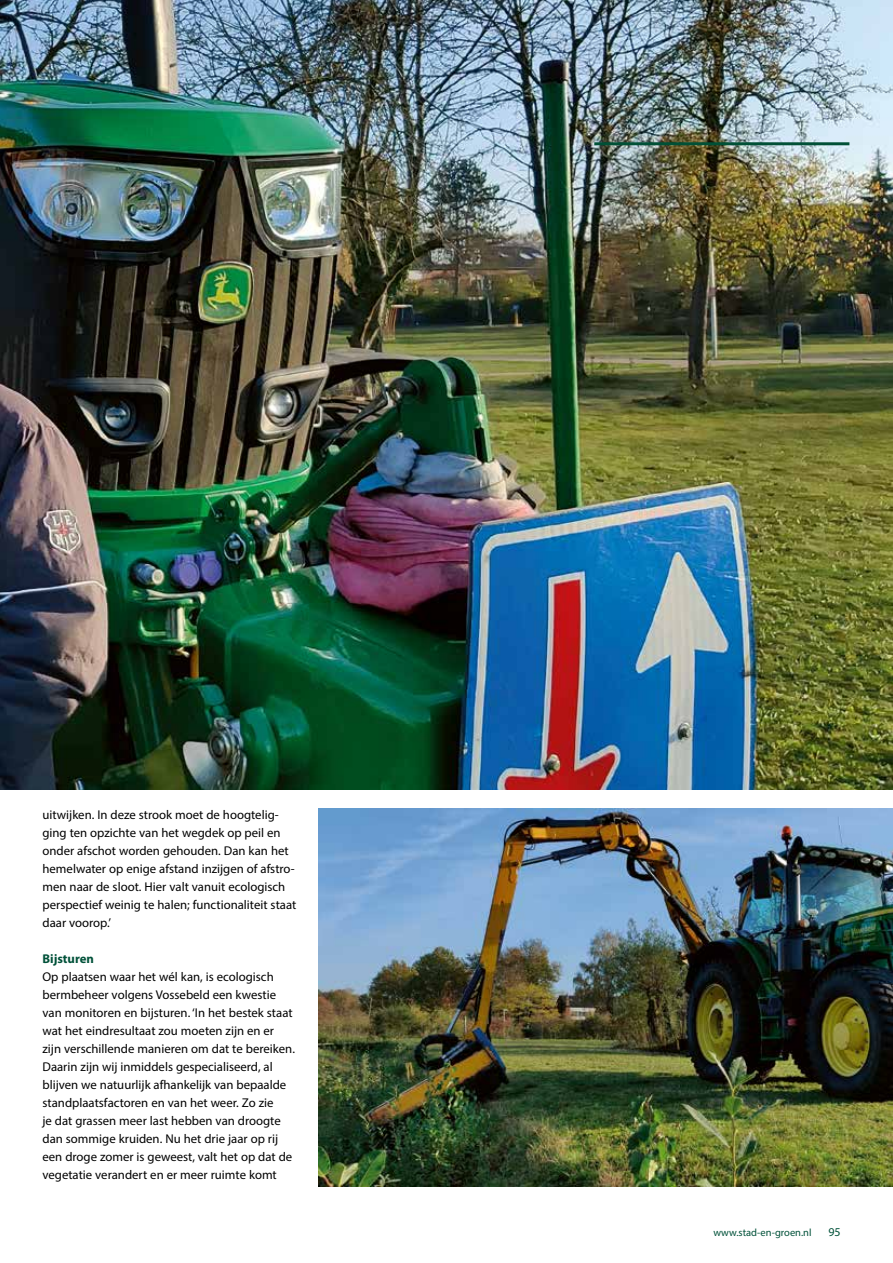
<style>
.page{position:relative;width:893px;height:1263px;background:#fff}
.page>*{position:absolute;margin:0;border:0;box-sizing:border-box;transform-origin:0 0}
.t1{font:12.75px/18px "Myriad Pro";color:#000}
.t2{font:700 12.75px "Myriad Pro";color:#005139}
.t3{font:12px "Myriad Pro";color:#005139}
.t4{font:10.5px "Myriad Pro";color:#005139}
</style>
<div class="page">
<img style="left:0;top:0;width:893px;height:790px">
<hr style="left:594px;top:142px;width:255px;height:3px;background:#005036">
<img style="left:319px;top:808px;width:574px;height:378px">
<p class="t1" style="left:43px;top:806px;width:255px">uitwijken. In deze strook moet de hoogtelig&shy;ging ten opzichte van het wegdek op peil en onder afschot worden gehouden. Dan kan het hemelwater op enige afstand inzijgen of afstro&shy;men naar de sloot. Hier valt vanuit ecologisch perspectief weinig te halen; functionaliteit staat daar voorop.’</p>
<p class="t2" style="left:43px;top:950px;width:53px">Bijsturen</p>
<p class="t1" style="left:43px;top:968px;width:254px">Op plaatsen waar het wél kan, is ecologisch bermbeheer volgens Vossebeld een kwestie van monitoren en bijsturen. ‘In het bestek staat wat het eindresultaat zou moeten zijn en er zijn verschillende manieren om dat te bereiken.<br>Daarin zijn wij inmiddels gespecialiseerd, al blijven we natuurlijk afhankelijk van bepaalde standplaatsfactoren en van het weer. Zo zie<br>je dat grassen meer last hebben van droogte dan sommige kruiden. Nu het drie jaar op rij een droge zomer is geweest, valt het op dat de vegetatie verandert en er meer ruimte komt</p>
<p class="t4" style="left:713px;top:1226px;width:100px">www.stad-en-groen.nl</p>
<p class="t3" style="left:828px;top:1224px;width:14px">95</p>
</div>
